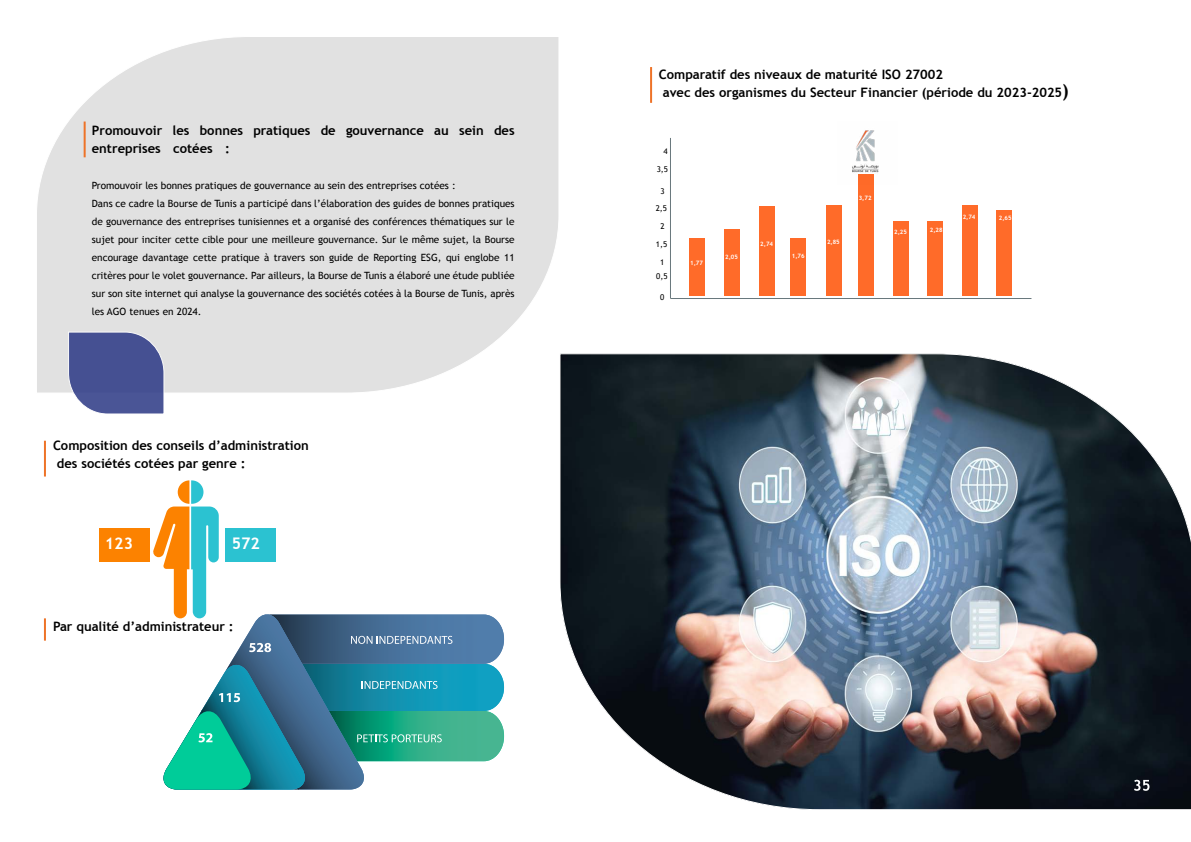
<style>
.page{position:relative;width:1191px;height:842px;background:#fff}
.page>*{position:absolute;margin:0;border:0;box-sizing:border-box;transform-origin:0 0}
.t1{font:700 16px "Trebuchet MS";color:#fff}
.t2{font:700 15px "Trebuchet MS";color:#fff}
.t3{font:700 13px/18px "Trebuchet MS";color:#000}
.t4{font:10px/18px "Trebuchet MS";color:#000}
.t5{font:8px/16.5px "Trebuchet MS";color:#000;text-align:center}
.t6{font:700 6px "Trebuchet MS";color:#fff}
.s1{font-size:18px}
</style>
<div class="page">
<svg style="left:37px;top:37px;width:522px;height:356px;background:#e3e3e3"></svg>
<svg style="left:68px;top:331px;width:97px;height:83px;background:#5d669f"></svg>
<hr style="left:84px;top:122px;width:2px;height:35px;background:#ee7328">
<img style="left:560px;top:353px;width:631px;height:457px">
<hr style="left:650px;top:67px;width:2px;height:36px;background:#ee7328">
<hr style="left:44px;top:441px;width:2px;height:35px;background:#ee7328">
<hr style="left:44px;top:618px;width:2px;height:23px;background:#ee7328">
<div style="left:690px;top:238px;width:15px;height:58px;background:#ff6b29"></div>
<div style="left:724px;top:229px;width:16px;height:67px;background:#ff6b29"></div>
<div style="left:759px;top:206px;width:15px;height:90px;background:#ff6b29"></div>
<div style="left:790px;top:238px;width:16px;height:58px;background:#ff6b29"></div>
<div style="left:826px;top:205px;width:15px;height:91px;background:#ff6b29"></div>
<div style="left:858px;top:175px;width:15px;height:121px;background:#ff6b29"></div>
<div style="left:893px;top:221px;width:15px;height:75px;background:#ff6b29"></div>
<div style="left:927px;top:221px;width:15px;height:75px;background:#ff6b29"></div>
<div style="left:962px;top:205px;width:15px;height:91px;background:#ff6b29"></div>
<div style="left:996px;top:211px;width:15px;height:85px;background:#ff6b29"></div>
<hr style="left:670px;top:298px;width:361px;height:1px;background:#69787d">
<hr style="left:670px;top:138px;width:1px;height:160px;background:#69787d">
<img style="left:852px;top:130px;width:27px;height:54px">
<div style="left:99px;top:528px;width:51px;height:33px;background:#fc8200"></div>
<svg style="left:153px;top:480px;width:351px;height:310px"></svg>
<h3 class="t3" style="left:92px;top:121px;width:424px">Promouvoir les bonnes pratiques de gouvernance au sein des entreprises cotées :</h3>
<p class="t4" style="left:92px;top:176px;width:424px">Promouvoir les bonnes pratiques de gouvernance au sein des entreprises cotées :<br>Dans ce cadre la Bourse de Tunis a participé dans l’élaboration des guides de bonnes pratiques de gouvernance des entreprises tunisiennes et a organisé des conférences thématiques sur le sujet pour inciter cette cible pour une meilleure gouvernance. Sur le même sujet, la Bourse encourage davantage cette pratique à travers son guide de Reporting ESG, qui englobe 11 critères pour le volet gouvernance. Par ailleurs, la Bourse de Tunis a élaboré une étude publiée sur son site internet qui analyse la gouvernance des sociétés cotées à la Bourse de Tunis, après les AGO tenues en 2024.</p>
<h3 class="t3" style="left:57px;top:437px;width:253px;text-indent:-4px">Composition des conseils d’administration des sociétés cotées par genre :</h3>
<h1 class="t1" style="left:105px;top:533px;width:30px">123</h1>
<h1 class="t1" style="left:232px;top:533px;width:30px">572</h1>
<h3 class="t3" style="left:53px;top:617px;width:182px">Par qualité d’administrateur :</h3>
<h3 class="t3" style="left:663px;top:66px;width:407px;text-indent:-4px">Comparatif des niveaux de maturité ISO 27002<br>avec des organismes du Secteur Financier (période du 2023-2025<span class="s1">)</span></h3>
<p class="t5" style="left:663px;top:143px;width:6px">4</p>
<p class="t5" style="left:656px;top:161px;width:13px">3,5</p>
<p class="t5" style="left:656px;top:183px;width:13px">3<br>2,5</p>
<p class="t5" style="left:660px;top:218px;width:6px">2</p>
<p class="t5" style="left:656px;top:236px;width:13px">1,5</p>
<p class="t5" style="left:656px;top:256px;width:13px;line-height:13.4px">1<br>0,5</p>
<p class="t5" style="left:660px;top:289px;width:6px">0</p>
<p class="t6" style="left:690px;top:259px;width:14px">1,77</p>
<p class="t6" style="left:725px;top:253px;width:14px">2,05</p>
<p class="t6" style="left:760px;top:240px;width:14px">2,74</p>
<p class="t6" style="left:792px;top:252px;width:14px">1,76</p>
<p class="t6" style="left:827px;top:238px;width:14px">2,85</p>
<p class="t6" style="left:858px;top:194px;width:14px">3,72</p>
<p class="t6" style="left:894px;top:229px;width:14px">2,25</p>
<p class="t6" style="left:930px;top:227px;width:14px">2,28</p>
<p class="t6" style="left:962px;top:213px;width:14px">2,74</p>
<p class="t6" style="left:998px;top:214px;width:14px">2,65</p>
<h2 class="t2" style="left:1132px;top:776px;width:19px">35</h2>
</div>
